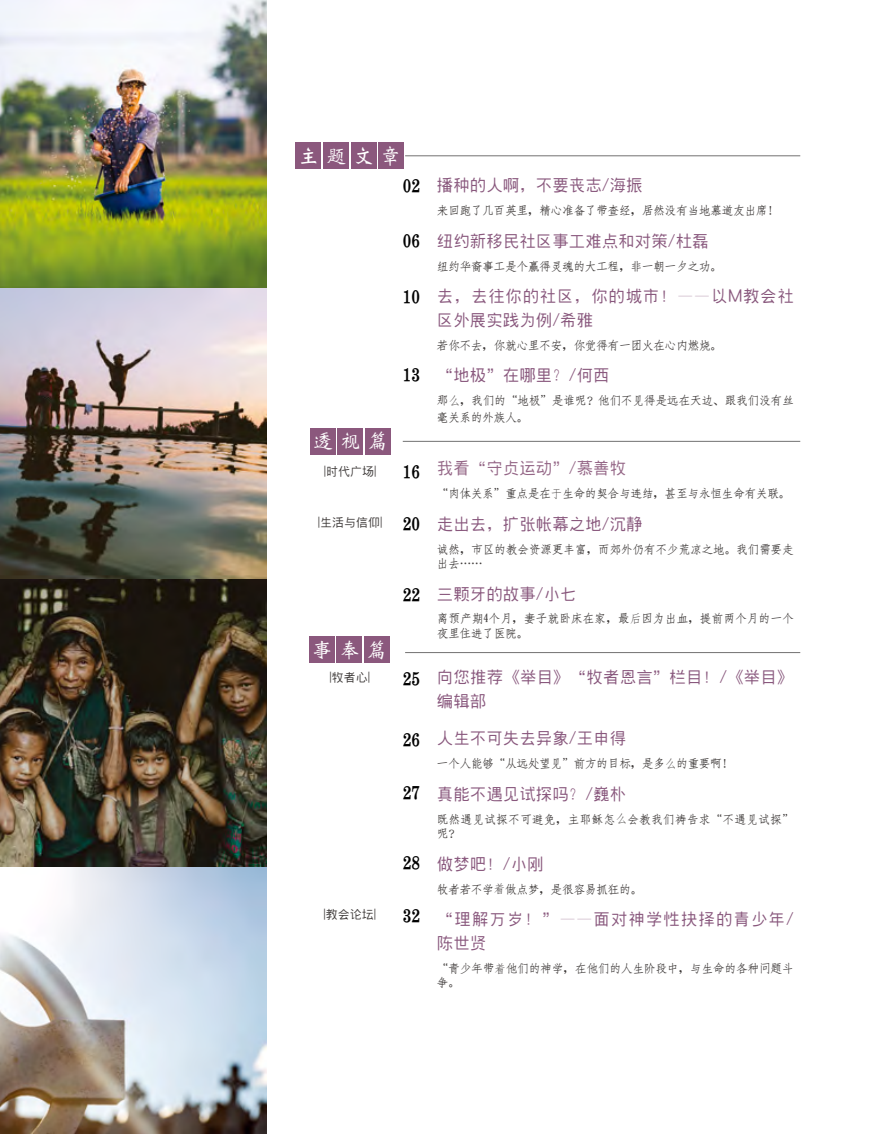
<style>
.page{position:relative;width:891px;height:1134px;background:#fff}
.page>*{position:absolute;margin:0;border:0;box-sizing:border-box;transform-origin:0 0}
.t1{font:21px "Han Wang Wei Bei Medium Gb 5";letter-spacing:.34em;color:#fff}
.t2{font:700 condensed 18px "Annual";color:#000}
.t3{font:16.5px/24px "Han Wang Hei Medium Gb 5";color:#89587d}
.t4{font:16.5px/24px "Han Wang Hei Medium Gb 5";letter-spacing:.04em;color:#89587d}
.t5{font:16.5px/24px "Han Wang Hei Medium Gb 5";letter-spacing:.06em;color:#89587d}
.t6{font:16.5px "Han Wang Hei Medium Gb 5";color:#956787}
.t7{font:12px/14.4px "Han Wang Fang Song Medium Gb 5";color:#3f3b3a;scale:.95 1}
.t8{font:12px/14.4px "Han Wang Fang Song Medium Gb 5";letter-spacing:.03em;color:#3f3b3a;scale:.95 1}
.t9{font:12px/14.4px "Han Wang Fang Song Medium Gb 5";letter-spacing:.045em;color:#3f3b3a;scale:.95 1}
.t10{font:12px "Han Wang Hei Medium Gb 5";color:#3f3b3a}
.s1{font-family:"Fang Song"}
</style>
<div class="page">
<img style="left:0;top:0;width:267px;height:288px">
<img style="left:0;top:288px;width:267px;height:579px">
<img style="left:0;top:867px;width:267px;height:267px">
<div style="left:378px;top:142px;width:26px;height:27px;background:#8b587d"></div>
<div style="left:351px;top:142px;width:25px;height:27px;background:#8b587d"></div>
<div style="left:323px;top:142px;width:26px;height:27px;background:#8b587d"></div>
<div style="left:296px;top:142px;width:25px;height:27px;background:#8b587d"></div>
<div style="left:365px;top:428px;width:26px;height:26px;background:#8b587d"></div>
<div style="left:337px;top:428px;width:26px;height:26px;background:#8b587d"></div>
<div style="left:310px;top:428px;width:25px;height:26px;background:#8b587d"></div>
<div style="left:364px;top:636px;width:26px;height:27px;background:#8b587d"></div>
<div style="left:336px;top:636px;width:26px;height:27px;background:#8b587d"></div>
<div style="left:309px;top:636px;width:25px;height:27px;background:#8b587d"></div>
<hr style="left:405px;top:156px;width:395px;height:1px;background:#727171">
<hr style="left:403px;top:441px;width:397px;height:1px;background:#727171">
<hr style="left:405px;top:652px;width:395px;height:1px;background:#727171">
<h1 class="t1" style="left:299px;top:144px;width:104px">主題文章</h1>
<h2 class="t2" style="left:403px;top:169px;width:19px">02</h2>
<h2 class="t2" style="left:403px;top:225px;width:19px">06</h2>
<h2 class="t2" style="left:403px;top:281px;width:19px">10</h2>
<h2 class="t2" style="left:403px;top:359px;width:19px">13</h2>
<h1 class="t1" style="left:313px;top:429px;width:76px">透視篇</h1>
<p class="t10" style="left:324px;top:465px;width:54px">|時代廣場|</p>
<h2 class="t2" style="left:403px;top:456px;width:19px">16</h2>
<p class="t10" style="left:318px;top:517px;width:66px">|生活與信仰|</p>
<h2 class="t2" style="left:403px;top:508px;width:19px">20</h2>
<h1 class="t1" style="left:312px;top:638px;width:76px">事奉篇</h1>
<p class="t10" style="left:329px;top:672px;width:42px">|牧者心|</p>
<h2 class="t2" style="left:403px;top:578px;width:19px">22</h2>
<h2 class="t2" style="left:403px;top:663px;width:19px">25</h2>
<h2 class="t2" style="left:403px;top:724px;width:19px">26</h2>
<h2 class="t2" style="left:403px;top:776px;width:19px">27</h2>
<p class="t10" style="left:323px;top:909px;width:54px">|教會論壇|</p>
<h2 class="t2" style="left:403px;top:847px;width:19px">28</h2>
<h2 class="t2" style="left:403px;top:900px;width:19px">32</h2>
<h3 class="t3" style="left:437px;top:173px;width:207px">播種的人啊，不要喪志/海振</h3>
<p class="t7" style="left:437px;top:203px;width:361px">來回跑了幾百英里，精心準備了帶查經，居然沒有當地慕道友出席！</p>
<h3 class="t3" style="left:437px;top:229px;width:273px">紐約新移民社區事工難點和對策/杜磊</h3>
<p class="t7" style="left:437px;top:259px;width:301px">紐約華裔事工是個贏得靈魂的大工程，非一朝一夕之功。</p>
<h3 class="t4" style="left:437px;top:284px;width:358px">去，去往你的社區，你的城市！——以M教會社區外展實踐為例/希雅</h3>
<p class="t7" style="left:437px;top:338px;width:301px">若你不去，你就心裡不安，你覺得有一團火在心內燃燒。</p>
<h3 class="t3" style="left:437px;top:363px;width:174px">“地極”在哪裡？/何西</h3>
<p class="t7" style="left:437px;top:393px;width:377px;line-height:16.2px">那<span class="s1">么</span>，我們的“地極”是誰呢？他們不見得是遠在天邊、跟我們沒有絲毫關係的外族人。</p>
<h3 class="t6" style="left:437px;top:460px;width:191px">我看“守貞運動”/慕善牧</h3>
<p class="t7" style="left:437px;top:487px;width:373px">“肉體關係”重點是在<span class="s1">于</span>生命的契合與連結，甚至與永恆生命有關聯。</p>
<h3 class="t3" style="left:437px;top:512px;width:207px">走出去，擴張帳幕之地/沉靜</h3>
<p class="t7" style="left:437px;top:542px;width:377px">誠然，市區的教會資源更豐富，而郊外仍有不少荒涼之地。我們需要走出去……</p>
<h3 class="t3" style="left:437px;top:582px;width:141px">三顆牙的故事/小七</h3>
<p class="t8" style="left:437px;top:612px;width:377px">離預產期4個月，妻子就臥床在家，最<span class="s1">后</span>因為出血，提前兩個月的一個夜裡住進了醫院。</p>
<h3 class="t3" style="left:437px;top:665px;width:358px">向您推薦《舉目》“牧者恩言”欄目！/《舉目》編輯部</h3>
<h3 class="t3" style="left:437px;top:726px;width:191px">人生不可失去異象/王申得</h3>
<p class="t7" style="left:437px;top:757px;width:313px">一個人能夠“從遠處望見”前方的目標，是多<span class="s1">么</span>的重要啊！</p>
<h3 class="t3" style="left:437px;top:782px;width:191px">真能不遇見試探嗎？/巍樸</h3>
<p class="t9" style="left:437px;top:812px;width:377px">既然遇見試探不可避免，主耶穌怎<span class="s1">么</span>會教我們禱告求“不遇見試探”呢？</p>
<h3 class="t3" style="left:437px;top:852px;width:108px">做夢吧！/小剛</h3>
<p class="t7" style="left:437px;top:882px;width:218px">牧者若不學<span class="s1">着</span>做點夢，是很容易抓狂的。</p>
<h3 class="t5" style="left:437px;top:907px;width:358px">“理解萬歲！”——面對神學性抉擇的青少年/陳世賢</h3>
<p class="t7" style="left:437px;top:961px;width:377px">“青少年帶<span class="s1">着</span>他們的神學，在他們的人生階段中，與生命的各種問題鬥爭。</p>
</div>
